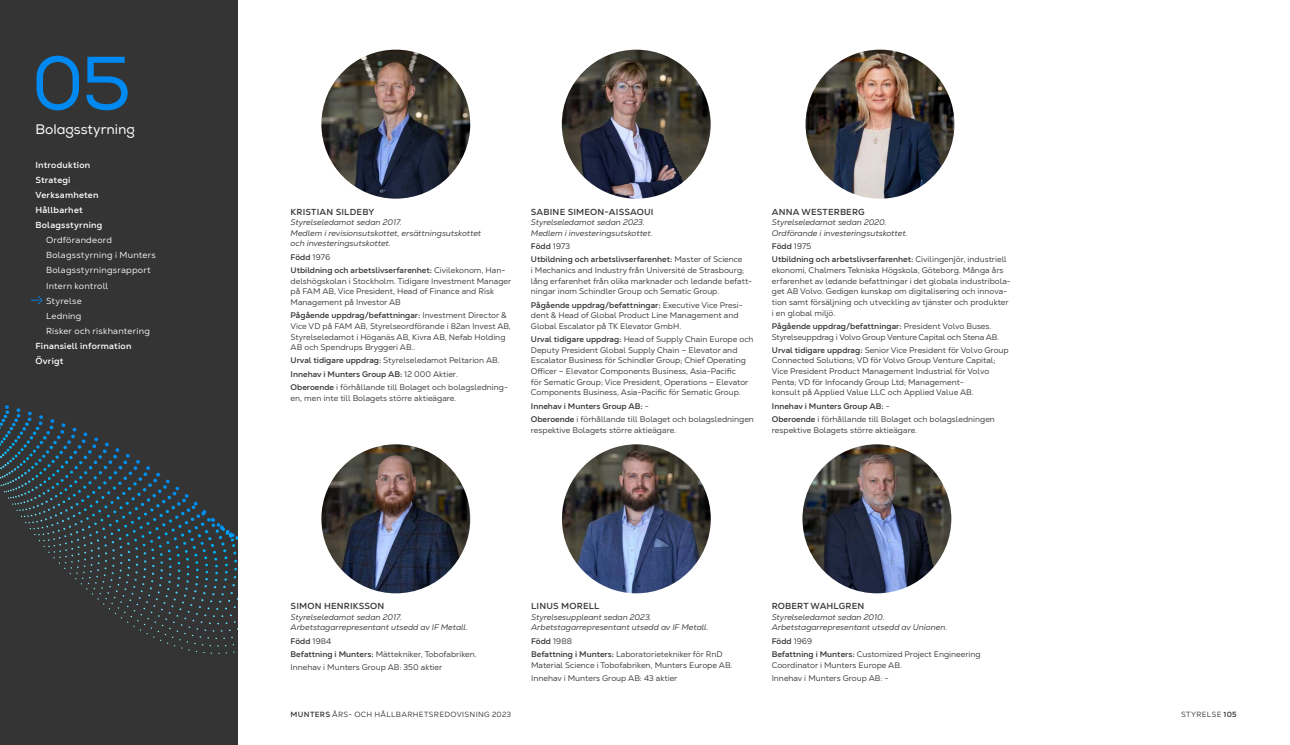
<style>
.page{position:relative;width:1290px;height:745px;background:#fff}
.page>*{position:absolute;margin:0;border:0;box-sizing:border-box;transform-origin:0 0}
.t1{font:75px "Nexa";color:#008af1}
.t2{font:13.75px "Nexa";color:#fff}
.t3{font:8.75px/15px "Nexa Text";letter-spacing:.025em;color:#fff}
.t4{font:700 8.75px "Nexa Text";letter-spacing:.02em;color:#343434}
.t5{font:700 8.75px/15px "Nexa Text";letter-spacing:.025em;color:#fff}
.t6{font:8.12px/10.6px "Nexa Text";color:#343434}
.t7{font:italic 8.12px/10.6px "Nexa Text";color:#343434}
.t8{font:700 8.12px/13.2px "Nexa Text";color:#343434}
.t9{font:8.12px/10.6px "Nexa Text";letter-spacing:-.02em;color:#343434}
.t10{font:7.5px "Nexa Text";letter-spacing:.04em;color:#343434}
.s1{font-weight:400}
.s2{font-weight:700}
</style>
<div class="page">
<div style="left:0;top:0;width:237px;height:744px;background:#343434"></div>
<img style="left:321px;top:50px;width:149px;height:148px;border-radius:74px">
<img style="left:562px;top:50px;width:149px;height:148px;border-radius:74px">
<img style="left:805px;top:50px;width:149px;height:148px;border-radius:74px">
<img style="left:321px;top:444px;width:149px;height:149px;border-radius:74px">
<img style="left:562px;top:444px;width:149px;height:149px;border-radius:74px">
<img style="left:802px;top:444px;width:149px;height:149px;border-radius:74px">
<svg style="left:31px;top:296px;width:12px;height:8px"></svg>
<svg style="left:0;top:441px;width:237px;height:212px"></svg>
<h1 class="t1" style="left:32px;top:38px;width:101px">05</h1>
<h2 class="t2" style="left:35px;top:121px;width:101px">Bolagsstyrning</h2>
<p class="t5" style="left:35px;top:158px;width:68px">Introduktion<br>Strategi<br>Verksamheten<br>Hållbarhet<br>Bolagsstyrning</p>
<p class="t3" style="left:46px;top:233px;width:111px">Ordförandeord<br>Bolagsstyrning i Munters<br>Bolagsstyrningsrapport<br>Intern kontroll<br>Styrelse<br>Ledning<br>Risker och riskhantering</p>
<p class="t5" style="left:35px;top:338px;width:98px">Finansiell information<br>Övrigt</p>
<p class="t4" style="left:291px;top:206px;width:85px">KRISTIAN SILDEBY</p>
<p class="t7" style="left:291px;top:217px;width:192px">Styrelseledamot sedan 2017.<br>Medlem i revisionsutskottet, ersättningsutskottet och investeringsutskottet.</p>
<p class="t8" style="left:291px;top:250px;width:216px">Född <span class="s1">1976<br></span>Utbildning och arbetslivserfarenhet: <span class="s1">Civilekonom, Han-</span></p>
<p class="t6" style="left:291px;top:275px;width:222px">delshögskolan i Stockholm. Tidigare I nvestment Manager på FAM AB, Vice President, Head of Finance and Risk<br>Management på I nvestor AB</p>
<p class="t6" style="left:291px;top:310px;width:222px"><span class="s2">Pågående uppdrag/befattningar:</span> I nvestment Director &amp; Vice VD på FAM AB, Styrelseordförande i 82an I nvest AB, Styrelseledamot i Höganäs AB, Kivra AB, Nefab Holding AB och Spendrups Bryggeri AB..</p>
<p class="t6" style="left:291px;top:354px;width:219px;line-height:13.2px"><span class="s2">Urval tidigare uppdrag:</span> Styrelseledamot Peltarion AB.<br><span class="s2">Innehav i Munters Group AB:</span> 12 000 Aktier.<br><span class="s2">Oberoende</span> i förhållande till Bolaget och bolagsledning-</p>
<p class="t6" style="left:291px;top:392px;width:167px">en, men inte till Bolagets större aktieägare.</p>
<p class="t4" style="left:531px;top:206px;width:124px">SABINE SIMEON-AISSAOUI</p>
<p class="t7" style="left:531px;top:217px;width:123px">Styrelseledamot sedan 2023.<br>Medlem i investeringsutskottet.</p>
<p class="t8" style="left:531px;top:239px;width:213px">Född <span class="s1">1973<br></span>Utbildning och arbetslivserfarenhet: <span class="s1">Master of Science</span></p>
<p class="t6" style="left:531px;top:264px;width:223px">i Mechanics and I ndustry från Université de Strasbourg; lång erfarenhet från olika marknader och ledande befatt&shy;ningar inom Schindler Group och Sematic Group.</p>
<p class="t6" style="left:531px;top:299px;width:213px"><span class="s2">Pågående uppdrag/befattningar:</span> Executive Vice Presi&shy;dent &amp; Head of Global Product Line Management and<br>Global Escalator på TK E levator GmbH.</p>
<p class="t6" style="left:531px;top:334px;width:224px"><span class="s2">Urval tidigare uppdrag:</span> Head of Supply Chain Europe och Deputy President Global Supply Chain – Elevator and Escalator Business för Schindler Group; Chief Operating Officer – E levator Components Business, Asia-Pacific<br>för Sematic Group; Vice President, Operations – E levator Components Business, Asia-Pacific för Sematic Group.</p>
<p class="t6" style="left:531px;top:399px;width:225px;line-height:13.2px"><span class="s2">Innehav i Munters Group AB:</span> -<br><span class="s2">Oberoende</span> i förhållande till Bolaget och bolagsledningen</p>
<p class="t6" style="left:531px;top:424px;width:147px">respektive Bolagets större aktieägare.</p>
<p class="t4" style="left:772px;top:206px;width:94px">ANNA WESTERBERG</p>
<p class="t7" style="left:772px;top:217px;width:137px">Styrelseledamot sedan 2020.<br>Ordförande i investeringsutskottet.</p>
<p class="t8" style="left:772px;top:239px;width:236px">Född <span class="s1">1975<br></span>Utbildning och arbetslivserfarenhet: <span class="s1">Civilingenjör, industriell</span></p>
<p class="t6" style="left:772px;top:264px;width:241px">ekonomi, Chalmers Tekniska Högskola, Göteborg. Många års erfarenhet av ledande befattningar i det globala industribola&shy;get AB Volvo. Gedigen kunskap om digitalisering och innova&shy;tion samt försäljning och utveckling av tjänster och produkter i en global miljö.</p>
<p class="t9" style="left:772px;top:320px;width:229px"><span class="s2">Pågående uppdrag/befattningar:</span> President Volvo Buses.<br>Styrelseuppdrag i Volvo Group Venture Capital och Stena AB.</p>
<p class="t6" style="left:772px;top:344px;width:238px"><span class="s2">Urval tidigare uppdrag:</span> Senior Vice President för Volvo Group Connected Solutions; VD för Volvo Group Venture Capital; Vice President Product Management I ndustrial för Volvo Penta; VD för I nfocandy Group Ltd; Management-<br>konsult på Applied Value LLC och Applied Value AB.</p>
<p class="t6" style="left:772px;top:399px;width:225px;line-height:13.2px"><span class="s2">Innehav i Munters Group AB:</span> -<br><span class="s2">Oberoende</span> i förhållande till Bolaget och bolagsledningen</p>
<p class="t6" style="left:772px;top:424px;width:147px">respektive Bolagets större aktieägare.</p>
<p class="t4" style="left:291px;top:600px;width:95px">SIMON HENRIKSSON</p>
<p class="t7" style="left:291px;top:611px;width:179px">Styrelseledamot sedan 2017.<br>Arbetstagarrepresentant utsedd av IF Metall.</p>
<p class="t6" style="left:291px;top:633px;width:188px;line-height:13.2px"><span class="s2">Född</span> 1984<br><span class="s2">Befattning i Munters:</span> Mättekniker, Tobofabriken.<br>I nnehav i Munters Group AB: 350 aktier</p>
<p class="t4" style="left:531px;top:600px;width:70px">LINUS MORELL</p>
<p class="t7" style="left:531px;top:611px;width:179px">Styrelsesuppleant sedan 2023.<br>Arbetstagarrepresentant utsedd av IF Metall.</p>
<p class="t6" style="left:531px;top:633px;width:192px;line-height:13.2px"><span class="s2">Född</span> 1988<br><span class="s2">Befattning i Munters:</span> Laboratorietekniker för RnD</p>
<p class="t6" style="left:531px;top:657px;width:203px;line-height:13.2px">Material Science i Tobofabriken, Munters Europe AB.<br>I nnehav i Munters Group AB: 43 aktier</p>
<p class="t4" style="left:772px;top:600px;width:94px">ROBERT WAHLGREN</p>
<p class="t7" style="left:772px;top:611px;width:177px">Styrelseledamot sedan 2010.<br>Arbetstagarrepresentant utsedd av Unionen.</p>
<p class="t6" style="left:772px;top:633px;width:211px;line-height:13.2px"><span class="s2">Född</span> 1969<br><span class="s2">Befattning i Munters:</span> Customized Project E ngineering</p>
<p class="t6" style="left:772px;top:657px;width:132px;line-height:13.2px">Coordinator i Munters Europe AB.<br>I nnehav i Munters Group AB: -</p>
<p class="t10" style="left:291px;top:709px;width:222px"><span class="s2">MUNTERS</span> ÅRS- OCH HÅLLBARHETSREDOVISNING 2023</p>
<p class="t10" style="left:1181px;top:709px;width:57px">Styrelse <span class="s2">105</span></p>
</div>
